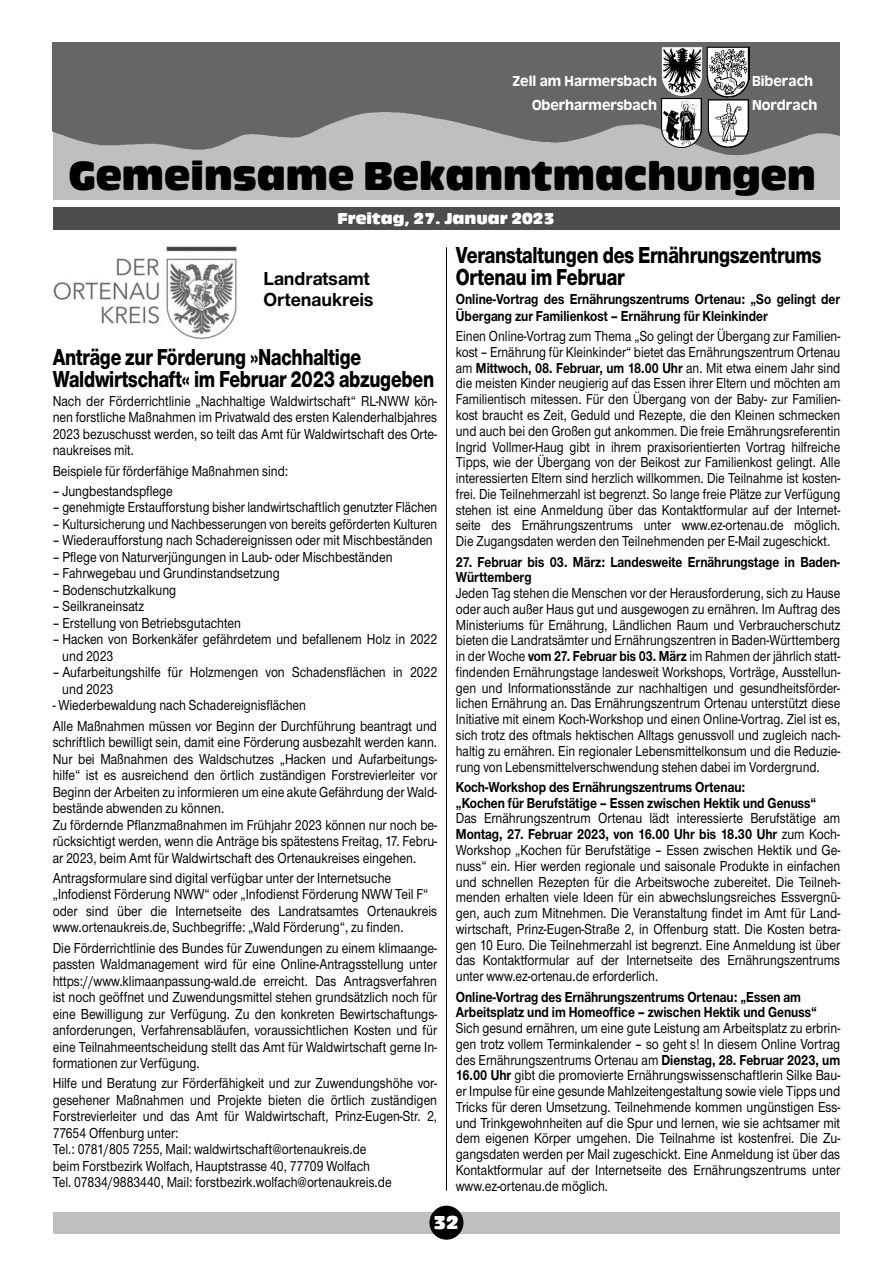
<style>
.page{position:relative;width:893px;height:1263px;background:#fff}
.page>*{position:absolute;margin:0;border:0;box-sizing:border-box;transform-origin:0 0}
.t1{font:42px "Antique Olive T Compact Ro 1";color:#000;scale:.95 1}
.t2{font:800 24px/22.5px "Nimbus Sans Novus T";letter-spacing:-.01em;color:#000;scale:.79 1}
.t3{font:800 24px/22.6px "Nimbus Sans Novus T";letter-spacing:-.01em;color:#000;scale:.8 1}
.t4{font:700 19.5px "Nimbus Sans Novus T";color:#000}
.t5{font:19.5px "Antique Olive T Compact Ro 1";color:#fff}
.t6{font:16.5px "Antique Olive T Compact Ro 1";color:#fff}
.t7{font:500 15px/16.5px "Nimbus Sans Novus T";color:#000;text-align:justify;scale:.85 1}
.t8{font:500 15px/15.8px "Nimbus Sans Novus T";color:#000;text-align:justify;scale:.84 1}
.t9{font:700 15px/15.8px "Nimbus Sans Novus T";color:#000;scale:.85 1}
.t10{font:15px "Antique Olive T Medium Ro 1";color:#fff}
.s1{font-weight:700}
</style>
<div class="page">
<div style="left:53px;top:1212px;width:786px;height:21px;background:#bfbfbf"></div>
<div style="left:429px;top:1206px;width:34px;height:34px;background:#000;border-radius:50%"></div>
<div style="left:53px;top:43px;width:786px;height:157px;background:#bfbfbf"></div>
<img style="left:53px;top:43px;width:786px;height:113px">
<img style="left:706px;top:47px;width:44px;height:101px">
<img style="left:661px;top:98px;width:40px;height:50px">
<div style="left:53px;top:207px;width:786px;height:23px;background:#4d4d4d"></div>
<img style="left:662px;top:47px;width:40px;height:49px">
<hr style="left:446px;top:247px;width:1px;height:944px;background:#000">
<img style="left:53px;top:246px;width:184px;height:94px">
<p class="t10" style="left:513px;top:73px;width:146px">Zell am Harmersbach</p>
<p class="t10" style="left:752px;top:73px;width:63px">Biberach</p>
<p class="t10" style="left:532px;top:97px;width:127px">Oberharmersbach</p>
<p class="t10" style="left:752px;top:97px;width:67px">Nordrach</p>
<p class="t1" style="left:69px;top:161px;width:788px">Gemeinsame Bekanntmachungen</p>
<p class="t6" style="left:338px;top:212px;width:218px">Freitag, 27. Januar 2023</p>
<p class="t3" style="left:456px;top:245px;width:459px">Veranstaltungen des Ernährungszentrums<br>Ortenau im Februar</p>
<p class="t9" style="left:456px;top:292px;width:454px;line-height:16.6px">Online-Vortrag des Ernährungszentrums Ortenau: „So gelingt der<br>Übergang zur Familienkost – Ernährung für Kleinkinder</p>
<p class="t8" style="left:456px;top:330px;width:459px">Einen Online-Vortrag zum Thema „So gelingt der Übergang zur Familien&shy;kost – Ernährung für Kleinkinder“ bietet das Ernährungszentrum Ortenau am <span class="s1">Mittwoch, 08. Februar, um 18.00 Uhr</span> an. Mit etwa einem Jahr sind die meisten Kinder neugierig auf das Essen ihrer Eltern und möchten am Familientisch mitessen. Für den Übergang von der Baby- zur Familien&shy;kost braucht es Zeit, Geduld und Rezepte, die den Kleinen schmecken und auch bei den Großen gut ankommen. Die freie Ernährungsreferentin Ingrid Vollmer-Haug gibt in ihrem praxisorientierten Vortrag hilfreiche Tipps, wie der Übergang von der Beikost zur Familienkost gelingt. Alle interessierten Eltern sind herzlich willkommen. Die Teilnahme ist kosten&shy;frei. Die Teilnehmerzahl ist begrenzt. So lange freie Plätze zur Verfügung stehen ist eine Anmeldung über das Kontaktformular auf der Internet - seite des Ernährungszentrums unter www.ez-ortenau.de möglich.<br>Die Zugangsdaten werden den Teilnehmenden per E-Mail zugeschickt.</p>
<p class="t9" style="left:456px;top:555px;width:454px">27. Februar bis 03. März: Landesweite Ernährungstage in Baden-<br>Württemberg</p>
<p class="t8" style="left:456px;top:587px;width:459px">Jeden Tag stehen die Menschen vor der Herausforderung, sich zu Hause oder auch außer Haus gut und ausgewogen zu ernähren. Im Auftrag des Ministeriums für Ernährung, Ländlichen Raum und Verbraucherschutz bieten die Landratsämter und Ernährungszentren in Baden-Württemberg in der Woche <span class="s1">vom 27. Februar bis 03. März</span> im Rahmen der jährlich statt&shy;findenden Ernährungstage landesweit Workshops, Vorträge, Ausstellun&shy;gen und Informationsstände zur nachhaltigen und gesundheitsförder&shy;lichen Ernährung an. Das Ernährungszentrum Ortenau unterstützt diese Initiative mit einem Koch-Workshop und einen Online-Vortrag. Ziel ist es, sich trotz des oftmals hektischen Alltags genussvoll und zugleich nach&shy;haltig zu ernähren. Ein regionaler Lebensmittelkonsum und die Reduzie&shy;rung von Lebensmittelverschwendung stehen dabei im Vordergrund.</p>
<p class="t9" style="left:456px;top:780px;width:342px">Koch-Workshop des Ernährungszentrums Ortenau:</p>
<p class="t9" style="left:456px;top:796px;width:426px">„Kochen für Berufstätige – Essen zwischen Hektik und Genuss“</p>
<p class="t7" style="left:456px;top:812px;width:454px;line-height:15.8px">Das Ernährungszentrum Ortenau lädt interessierte Berufstätige am <span class="s1">Montag, 27. Februar 2023, von 16.00 Uhr bis 18.30 Uhr</span> zum Koch-Workshop „Kochen für Berufstätige – Essen zwischen Hektik und Ge&shy;nuss“ ein. Hier werden regionale und saisonale Produkte in einfachen und schnellen Rezepten für die Arbeitswoche zubereitet. Die Teilneh&shy;menden erhalten viele Ideen für ein abwechslungsreiches Essvergnü&shy;gen, auch zum Mitnehmen. Die Veranstaltung findet im Amt für Land&shy;wirtschaft, Prinz-Eugen-Straße 2, in Offenburg statt. Die Kosten betra&shy;gen 10 Euro. Die Teilnehmerzahl ist begrenzt. Eine Anmeldung ist über das Kontaktformular auf der Internetseite des Ernährungszentrums unter www.ez-ortenau.de erforderlich.</p>
<p class="t9" style="left:456px;top:990px;width:426px">Online-Vortrag des Ernährungszentrums Ortenau: „Essen am<br>Arbeitsplatz und im Homeoffice – zwischen Hektik und Genuss“</p>
<p class="t7" style="left:456px;top:1022px;width:454px;line-height:15.8px">Sich gesund ernähren, um eine gute Leistung am Arbeitsplatz zu erbrin&shy;gen trotz vollem Terminkalender – so geht s! In diesem Online Vortrag des Ernährungszentrums Ortenau am <span class="s1">Dienstag, 28. Februar 2023, um 16.00 Uhr</span> gibt die promovierte Ernährungswissenschaftlerin Silke Bau&shy;er Impulse für eine gesunde Mahlzeitengestaltung sowie viele Tipps und Tricks für deren Umsetzung. Teilnehmende kommen ungünstigen Ess&shy;und Trinkgewohnheiten auf die Spur und lernen, wie sie achtsamer mit dem eigenen Körper umgehen. Die Teilnahme ist kostenfrei. Die Zu&shy;gangsdaten werden per Mail zugeschickt. Eine Anmeldung ist über das Kontaktformular auf der Internetseite des Ernährungszentrums unter www.ez-ortenau.de möglich.</p>
<p class="t5" style="left:433px;top:1215px;width:27px">32</p>
<p class="t4" style="left:263px;top:272px;width:108px">Landratsamt</p>
<p class="t4" style="left:263px;top:293px;width:112px">Ortenaukreis</p>
<p class="t2" style="left:53px;top:347px;width:484px">Anträge zur Förderung »Nachhaltige<br>Waldwirtschaft« im Februar 2023 abzugeben</p>
<p class="t7" style="left:53px;top:394px;width:454px">Nach der Förderrichtlinie „Nachhaltige Waldwirtschaft“ RL-NWW kön&shy;nen forstliche Maßnahmen im Privatwald des ersten Kalenderhalbjahres 2023 bezuschusst werden, so teilt das Amt für Waldwirtschaft des Orte&shy;naukreises mit.</p>
<p class="t7" style="left:53px;top:464px;width:279px">Beispiele für förderfähige Maßnahmen sind:</p>
<p class="t7" style="left:53px;top:484px;width:143px">– Jungbestandspflege</p>
<p class="t7" style="left:53px;top:500px;width:454px">– genehmigte Erstaufforstung bisher landwirtschaftlich genutzter Flächen</p>
<p class="t7" style="left:53px;top:517px;width:454px">– Kultursicherung und Nachbesserungen von bereits geförderten Kulturen</p>
<p class="t7" style="left:53px;top:533px;width:449px">– Wiederaufforstung nach Schadereignissen oder mit Mischbeständen</p>
<p class="t7" style="left:53px;top:550px;width:401px">– Pflege von Naturverjüngungen in Laub- oder Mischbeständen</p>
<p class="t7" style="left:53px;top:566px;width:269px">– Fahrwegebau und Grundinstandsetzung</p>
<p class="t7" style="left:53px;top:583px;width:147px">– Bodenschutzkalkung</p>
<p class="t7" style="left:53px;top:599px;width:109px">– Seilkraneinsatz</p>
<p class="t7" style="left:53px;top:616px;width:223px">– Erstellung von Betriebsgutachten</p>
<p class="t7" style="left:62px;top:632px;width:443px;text-indent:-10px">– Hacken von Borkenkäfer gefährdetem und befallenem Holz in 2022 und 2023</p>
<p class="t7" style="left:62px;top:665px;width:443px;text-indent:-10px">– Aufarbeitungshilfe für Holzmengen von Schadensflächen in 2022 und 2023</p>
<p class="t7" style="left:53px;top:698px;width:300px">- Wiederbewaldung nach Schadereignisflächen</p>
<p class="t7" style="left:53px;top:719px;width:454px">Alle Maßnahmen müssen vor Beginn der Durchführung beantragt und schriftlich bewilligt sein, damit eine Förderung ausbezahlt werden kann.<br>Nur bei Maßnahmen des Waldschutzes „Hacken und Aufarbeitungs - hilfe“ ist es ausreichend den örtlich zuständigen Forstrevierleiter vor Beginn der Arbeiten zu informieren um eine akute Gefährdung der Wald&shy;bestände abwenden zu können.</p>
<p class="t7" style="left:53px;top:818px;width:454px">Zu fördernde Pflanzmaßnahmen im Frühjahr 2023 können nur noch be&shy;rücksichtigt werden, wenn die Anträge bis spätestens Freitag, 17. Febru&shy;ar 2023, beim Amt für Waldwirtschaft des Ortenaukreises eingehen.</p>
<p class="t7" style="left:53px;top:871px;width:400px">Antragsformulare sind digital verfügbar unter der Internetsuche</p>
<p class="t7" style="left:53px;top:887px;width:444px">„Infodienst Förderung NWW“ oder „Infodienst Förderung NWW Teil F“</p>
<p class="t7" style="left:53px;top:904px;width:454px">oder sind über die Internetseite des Landratsamtes Ortenaukreis www.ortenaukreis.de, Suchbegriffe: „Wald Förderung“, zu finden.</p>
<p class="t7" style="left:53px;top:941px;width:454px">Die Förderrichtlinie des Bundes für Zuwendungen zu einem klimaange&shy;passten Waldmanagement wird für eine Online-Antragsstellung unter https://www.klimaanpassung-wald.de erreicht. Das Antragsverfahren ist noch geöffnet und Zuwendungsmittel stehen grundsätzlich noch für eine Bewilligung zur Verfügung. Zu den konkreten Bewirtschaftungs&shy;anforderungen, Verfahrensabläufen, voraussichtlichen Kosten und für eine Teilnahmeentscheidung stellt das Amt für Waldwirtschaft gerne In&shy;formationen zur Verfügung.</p>
<p class="t7" style="left:53px;top:1076px;width:454px">Hilfe und Beratung zur Förderfähigkeit und zur Zuwendungshöhe vor - gesehener Maßnahmen und Projekte bieten die örtlich zuständigen Forstrevierleiter und das Amt für Waldwirtschaft, Prinz-Eugen-Str. 2, 77654 Offenburg unter:</p>
<p class="t7" style="left:53px;top:1142px;width:371px">Tel.: 0781/805 7255, Mail: waldwirtschaft@ortenaukreis.de</p>
<p class="t7" style="left:53px;top:1159px;width:375px">beim Forstbezirk Wolfach, Hauptstrasse 40, 77709 Wolfach</p>
<p class="t7" style="left:53px;top:1175px;width:400px">Tel. 07834/9883440, Mail: forstbezirk.wolfach@ortenaukreis.de</p>
</div>
